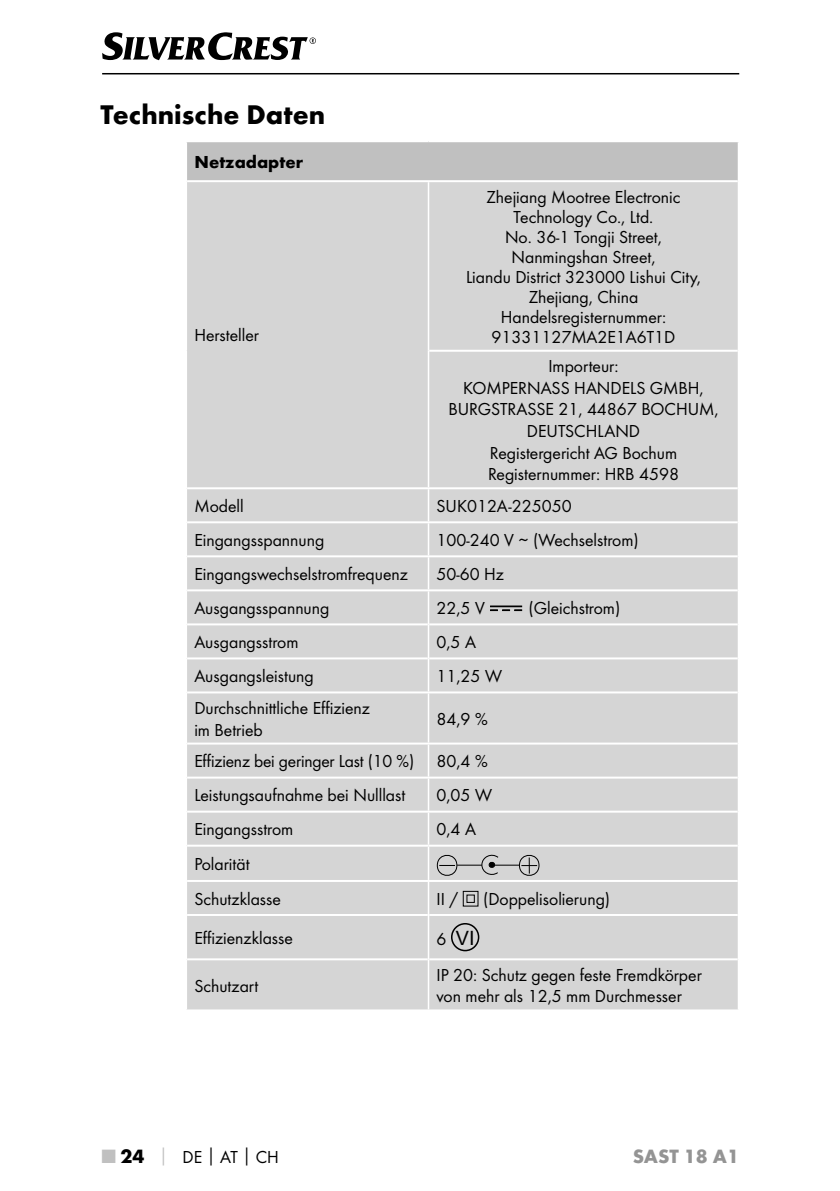
<style>
.page{position:relative;width:840px;height:1191px;background:#fff}
.page>*{position:absolute;margin:0;border:0;box-sizing:border-box;transform-origin:0 0}
.t1{font:700 28px "Futura";color:#000}
.t2{font:700 20px "Futura";color:#949494}
.t3{font:19.8px "Arial";color:#000}
.t4{font:18px/20px "Futura Boo";color:#000}
.t5{font:700 18px "Futura";color:#000}
.s1{font-family:"Futura Boo";font-size:18px}
.s2{font-family:"Futura";font-weight:700;font-size:20px;color:#c0c0c0}
.s3{font-family:"Futura";font-weight:700;font-size:20px}
.s4{font-family:"Futura";font-weight:700;color:#c0c0c0}
.s5{font-family:"Futura";font-weight:700}
</style>
<div class="page">
<hr style="left:102px;top:73px;width:636px;height:1px;background:#000">
<svg style="left:102px;top:32px;width:214px;height:28px"></svg>
<div style="left:186px;top:141px;width:552px;height:40px;background:#c0c0c0"></div>
<div style="left:187px;top:182px;width:550px;height:827px;background:#d5d5d5"></div>
<hr style="left:187px;top:180px;width:550px;height:2px;background:#fff">
<hr style="left:429px;top:350px;width:308px;height:2px;background:#fff">
<hr style="left:187px;top:487px;width:550px;height:2px;background:#fff">
<hr style="left:187px;top:589px;width:550px;height:2px;background:#fff">
<hr style="left:187px;top:623px;width:240px;height:2px;background:#fff">
<hr style="left:429px;top:623px;width:308px;height:2px;background:#fff">
<hr style="left:187px;top:657px;width:240px;height:2px;background:#fff">
<hr style="left:429px;top:657px;width:308px;height:2px;background:#fff">
<hr style="left:187px;top:691px;width:550px;height:2px;background:#fff">
<hr style="left:187px;top:742px;width:550px;height:2px;background:#fff">
<hr style="left:187px;top:776px;width:550px;height:2px;background:#fff">
<hr style="left:187px;top:810px;width:550px;height:2px;background:#fff">
<hr style="left:187px;top:914px;width:240px;height:2px;background:#fff">
<hr style="left:429px;top:914px;width:308px;height:2px;background:#fff">
<hr style="left:187px;top:958px;width:240px;height:2px;background:#fff">
<hr style="left:429px;top:958px;width:308px;height:2px;background:#fff">
<hr style="left:427px;top:182px;width:2px;height:169px;background:#fff">
<hr style="left:427px;top:351px;width:2px;height:136px;background:#fff">
<hr style="left:427px;top:489px;width:2px;height:32px;background:#fff">
<hr style="left:427px;top:557px;width:2px;height:32px;background:#fff">
<hr style="left:427px;top:693px;width:2px;height:49px;background:#fff">
<hr style="left:427px;top:744px;width:2px;height:32px;background:#fff">
<hr style="left:427px;top:778px;width:2px;height:32px;background:#fff">
<hr style="left:427px;top:812px;width:2px;height:32px;background:#fff">
<hr style="left:427px;top:523px;width:2px;height:32px;background:#fff">
<hr style="left:427px;top:591px;width:2px;height:33px;background:#fff">
<hr style="left:427px;top:624px;width:2px;height:34px;background:#fff">
<hr style="left:427px;top:658px;width:2px;height:33px;background:#fff">
<hr style="left:427px;top:882px;width:2px;height:33px;background:#fff">
<hr style="left:427px;top:915px;width:2px;height:44px;background:#fff">
<hr style="left:427px;top:959px;width:2px;height:50px;background:#fff">
<hr style="left:185px;top:141px;width:243px;height:1px;background:#fff">
<hr style="left:185px;top:142px;width:2px;height:39px;background:#fff">
<hr style="left:428px;top:141px;width:310px;height:1px;background:#fff">
<hr style="left:737px;top:142px;width:1px;height:39px;background:#fff">
<hr style="left:187px;top:521px;width:550px;height:2px;background:#fff">
<hr style="left:187px;top:555px;width:550px;height:2px;background:#fff">
<hr style="left:427px;top:846px;width:2px;height:34px;background:#fff">
<hr style="left:187px;top:844px;width:241px;height:2px;background:#fff">
<hr style="left:187px;top:880px;width:550px;height:2px;background:#fff">
<hr style="left:428px;top:844px;width:309px;height:2px;background:#fff">
<div style="left:490px;top:606px;width:31px;height:1px;border:1px solid #000"></div>
<svg style="left:490px;top:609px;width:31px;height:2px"></svg>
<svg style="left:436px;top:852px;width:103px;height:25px;background:#bcbcbc"></svg>
<svg style="left:462px;top:890px;width:16px;height:17px"></svg>
<div style="left:450px;top:923px;width:29px;height:28px;border:2px solid #000;border-radius:50%"></div>
<h1 class="t1" style="left:100px;top:104px;width:226px">Technische Daten</h1>
<p class="t5" style="left:194px;top:155px;width:110px">Netzadapter</p>
<p class="t4" style="left:194px;top:326px;width:66px">Hersteller</p>
<p class="t4" style="left:466px;top:188px;width:236px;text-align:center">Zhejiang Mootree Electronic<br>Technology Co., Ltd.<br>No. 36-1 Tongji Street,<br>Nanmingshan Street,<br>Liandu District 323000 Lishui City,<br>Zhejiang, China<br>Handelsregisternummer:<br>91331127MA2E1A6T1D</p>
<p class="t4" style="left:448px;top:356px;width:271px;line-height:21.6px;text-align:center">Importeur:<br>KOMPERNASS HANDELS GMBH,<br>BURGSTRASSE 21, 44867 BOCHUM,<br>DEUTSCHLAND<br>Registergericht AG Bochum<br>Registernummer: HRB 4598</p>
<p class="t4" style="left:194px;top:497px;width:51px">Modell</p>
<p class="t4" style="left:436px;top:497px;width:136px">SUK012A-225050</p>
<p class="t4" style="left:194px;top:531px;width:131px">Eingangsspannung</p>
<p class="t4" style="left:436px;top:531px;width:204px">100-240 V ∼ (Wechselstrom)</p>
<p class="t4" style="left:194px;top:565px;width:215px">Eingangswechsel stromfrequenz</p>
<p class="t4" style="left:436px;top:565px;width:69px">50-60 Hz</p>
<p class="t4" style="left:194px;top:599px;width:136px">Ausgangsspannung</p>
<p class="t4" style="left:436px;top:599px;width:50px">22,5 V</p>
<p class="t4" style="left:528px;top:599px;width:93px">(Gleichstrom)</p>
<p class="t4" style="left:194px;top:633px;width:106px">Ausgangsstrom</p>
<p class="t4" style="left:436px;top:633px;width:41px">0,5 A</p>
<p class="t4" style="left:194px;top:667px;width:121px">Ausgangsleistung</p>
<p class="t4" style="left:436px;top:667px;width:67px">11,25 W</p>
<p class="t4" style="left:194px;top:698px;width:177px;line-height:21.6px">Durchschnittliche Effizienz im Betrieb</p>
<p class="t4" style="left:436px;top:709px;width:53px">84,9 %</p>
<p class="t4" style="left:194px;top:745px;width:295px;line-height:34px">Effizienz bei geringer Last (10 %) 80,4 %<br>Leistungsaufnahme bei Nulllast</p>
<p class="t4" style="left:436px;top:786px;width:57px">0,05 W</p>
<p class="t4" style="left:194px;top:820px;width:100px">Eingangsstrom</p>
<p class="t4" style="left:436px;top:820px;width:41px">0,4 A</p>
<p class="t4" style="left:194px;top:847px;width:88px;line-height:34.6px">Polarität<br>Schutzklasse</p>
<p class="t4" style="left:436px;top:890px;width:23px">II /</p>
<p class="t4" style="left:483px;top:890px;width:129px">(Doppelisolierung)</p>
<p class="t4" style="left:194px;top:929px;width:100px">Effizienzklasse</p>
<p class="t3" style="left:436px;top:926px;width:40px"><span class="s1">6</span> VI</p>
<p class="t4" style="left:194px;top:976px;width:65px">Schutzart</p>
<p class="t4" style="left:436px;top:965px;width:266px;line-height:21.6px">IP 20: Schutz gegen feste Fremdkörper von mehr als 12,5 mm Durchmesser</p>
<p class="t4" style="left:102px;top:1147px;width:178px"><span class="s2">■</span> <span class="s3">24</span> <span class="s4">│</span> DE<span class="s5">│</span>AT<span class="s5">│</span>CH</p>
<p class="t2" style="left:632px;top:1148px;width:108px">SAST 18 A1</p>
</div>
